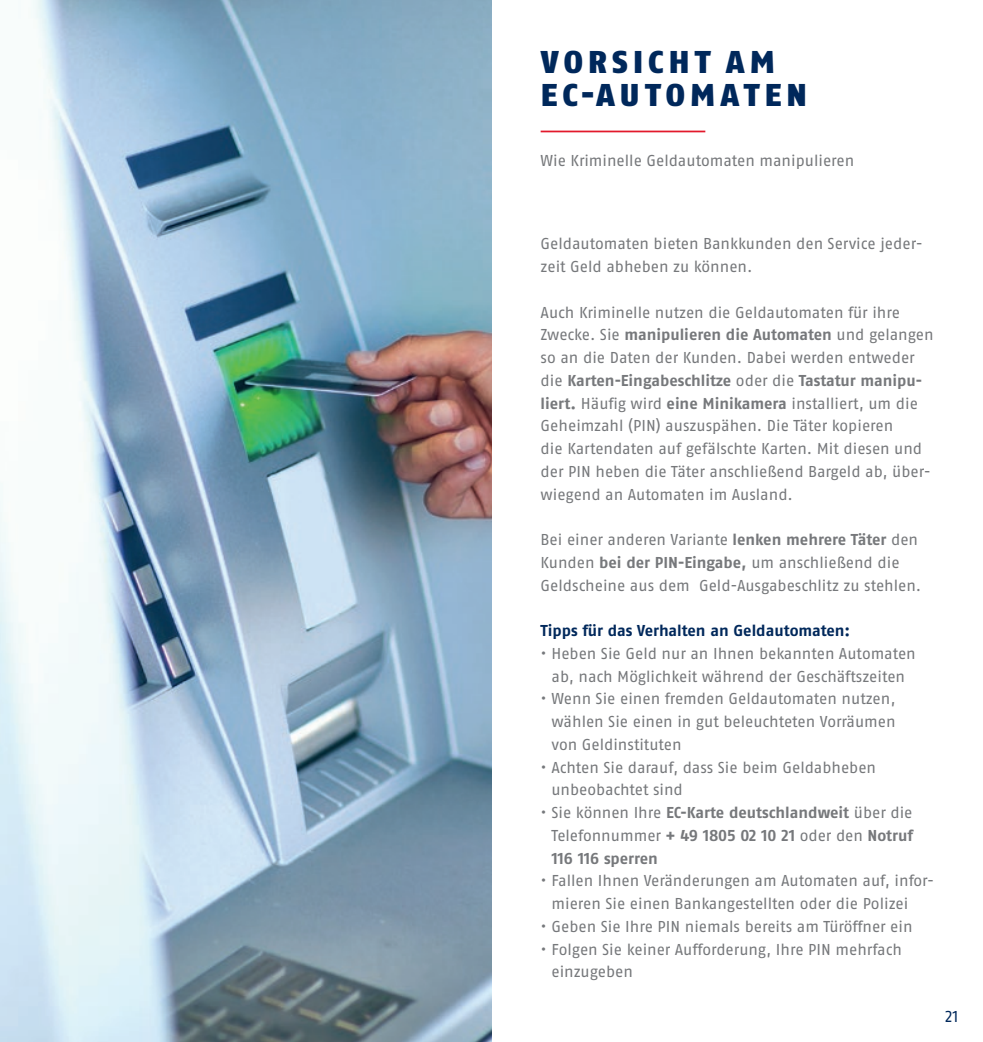
<style>
.page{position:relative;width:983px;height:1042px;background:#fff}
.page>*{position:absolute;margin:0;border:0;box-sizing:border-box;transform-origin:0 0}
.t1{font:900 31.5px/33.2px "ABUS Fago Pro";letter-spacing:.16em;color:#00285b}
.t2{font:15.75px/22.8px "ABUS Fago Pro";color:#76787b}
.t3{font:700 15.75px/22.8px "ABUS Fago Pro";color:#76787b;text-align:justify}
.t4{font:700 15.75px "ABUS Fago Pro";color:#00285b}
.t5{font:15.75px "ABUS Fago Pro";color:#00285b}
.s1{font-weight:700}
.s2{font-weight:400}
</style>
<div class="page">
<hr style="left:540px;top:131px;width:165px;height:1px;background:#e2192b">
<img style="left:0;top:0;width:491px;height:1042px">
<h1 class="t1" style="left:540px;top:45px;width:268px">VORSICHT AM<br>EC-AUTOMATEN</h1>
<p class="t2" style="left:540px;top:149px;width:315px">Wie Kriminelle Geldautomaten manipulieren</p>
<p class="t2" style="left:540px;top:232px;width:383px">Geldautomaten bieten Bankkunden den Service jeder&shy;zeit Geld abheben zu können.</p>
<p class="t2" style="left:540px;top:301px;width:394px">Auch Kriminelle nutzen die Geldautomaten für ihre Zwecke. Sie <span class="s1">manipulieren die Automaten</span> und gelangen so an die Daten der Kunden. Dabei werden entweder die <span class="s1">Karten-Eingabeschlitze</span> oder die <span class="s1">Tastatur manipu&shy;liert.</span> Häufig wird <span class="s1">eine Minikamera</span> installiert, um die Geheimzahl (PIN) auszuspähen. Die Täter kopieren<br>die Kartendaten auf gefälschte Karten. Mit diesen und der PIN heben die Täter anschließend Bargeld ab, über&shy;wiegend an Automaten im Ausland.</p>
<p class="t2" style="left:540px;top:528px;width:382px">Bei einer anderen Variante <span class="s1">lenken mehrere Täter</span> den<br>Kunden <span class="s1">bei der PIN-Eingabe,</span> um anschließend die<br>Geldscheine aus dem Geld-Ausgabeschlitz zu stehlen.</p>
<p class="t4" style="left:540px;top:621px;width:311px">Tipps für das Verhalten an Geldautomaten:</p>
<p class="t2" style="left:540px;top:642px;width:376px;text-align:center">• Heben Sie Geld nur an Ihnen bekannten Automaten ab, nach Möglichkeit während der Geschäftszeiten</p>
<p class="t2" style="left:551px;top:687px;width:345px;text-align:justify;text-indent:-11px">• Wenn Sie einen fremden Geldautomaten nutzen, wählen Sie einen in gut beleuchteten Vorräumen von Geldinstituten</p>
<p class="t2" style="left:551px;top:755px;width:326px;text-indent:-11px">• Achten Sie darauf, dass Sie beim Geldabheben unbeobachtet sind</p>
<p class="t3" style="left:551px;top:801px;width:363px;text-indent:-11px"><span class="s2">• Sie können Ihre</span> EC-Karte deutschlandweit <span class="s2">über die Telefonnummer</span> + 49 1805 02 10 21 <span class="s2">oder den</span> Notruf 116 116 sperren</p>
<p class="t2" style="left:551px;top:869px;width:384px;text-indent:-11px">• Fallen Ihnen Veränderungen am Automaten auf, infor&shy;mieren Sie einen Bankangestellten oder die Polizei</p>
<p class="t2" style="left:540px;top:915px;width:373px">• Geben Sie Ihre PIN niemals bereits am Türöffner ein</p>
<p class="t2" style="left:551px;top:937px;width:352px;text-indent:-11px">• Folgen Sie keiner Aufforderung, Ihre PIN mehrfach einzugeben</p>
<p class="t5" style="left:944px;top:1007px;width:15px">21</p>
</div>
